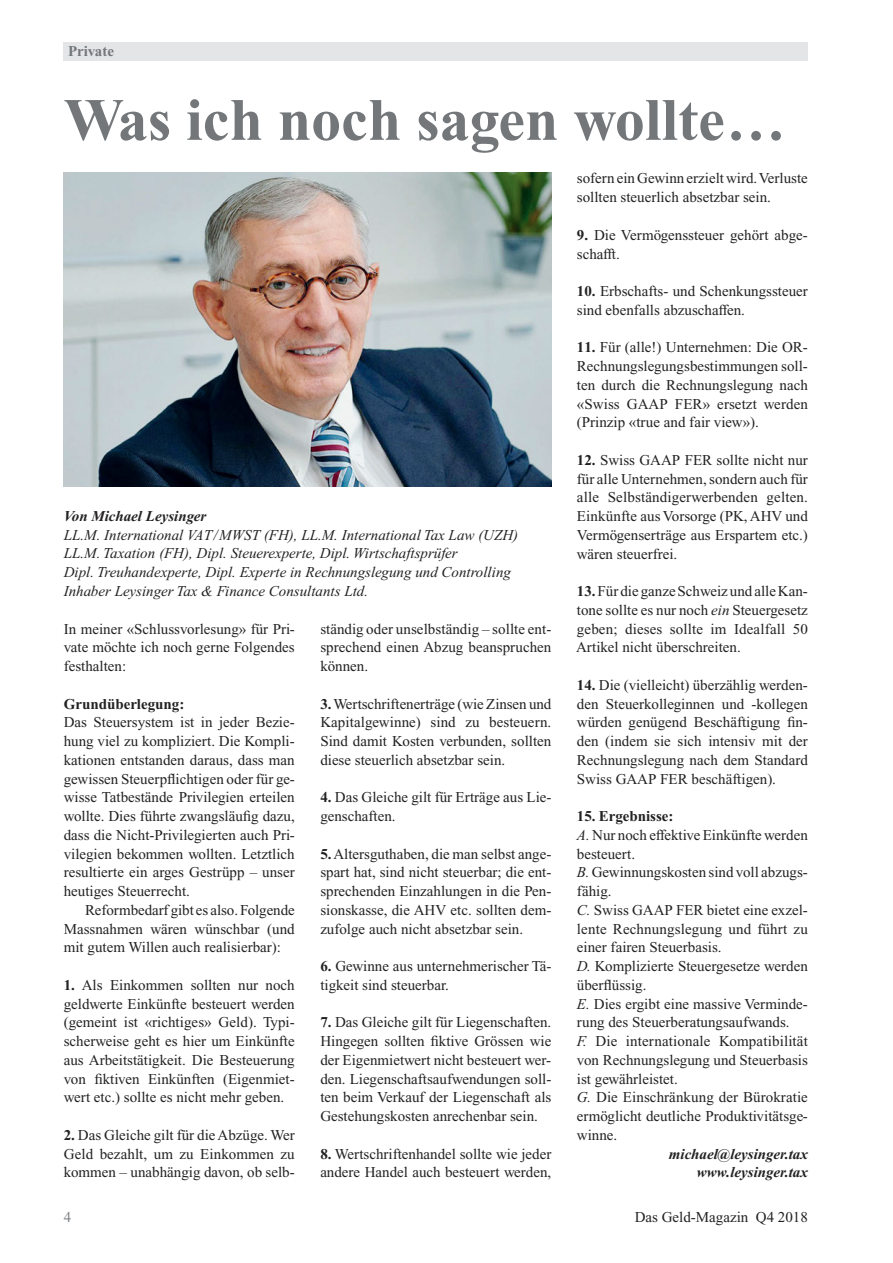
<style>
.page{position:relative;width:893px;height:1263px;background:#fff}
.page>*{position:absolute;margin:0;border:0;box-sizing:border-box;transform-origin:0 0}
.t1{font:700 60px "Times New Roman PS Std";color:#74777a}
.t2{font:15px/18.8px "Times New Roman PS Std";color:#232122;text-align:justify}
.t3{font:italic 15px/18.8px "Times New Roman PS Std";color:#232122}
.t4{font:italic 700 15px/18.8px "Times New Roman PS Std";color:#232122;text-align:right}
.t5{font:700 15px "Times New Roman PS Std";color:#232122}
.t6{font:700 15px "Times New Roman PS Std";color:#74777a}
.t7{font:15px "Times New Roman PS Std";color:#7f8285}
.s1{font-weight:700}
.s2{font-style:italic}
</style>
<div class="page">
<div style="left:64px;top:43px;width:744px;height:18px;background:#e3e5e6"></div>
<hr style="left:892px;top:0;width:1px;height:1263px;background:#c8c7c6">
<img style="left:64px;top:173px;width:487px;height:313px">
<p class="t6" style="left:68px;top:46px;width:48px">Private</p>
<h1 class="t1" style="left:64px;top:100px;width:724px">Was ich noch sagen wollte…</h1>
<p class="t4" style="left:64px;top:508px;width:144px">Von Michael Leysinger</p>
<p class="t3" style="left:64px;top:527px;width:456px">LL.M. International VAT/MWST (FH), LL.M. International Tax Law (UZH)<br>LL.M. Taxation (FH), Dipl. Steuerexperte, Dipl. Wirtschaftsprüfer<br>Dipl. Treuhandexperte, Dipl. Experte in Rechnungslegung und Controlling Inhaber Leysinger Tax &amp; Finance Consultants Ltd.</p>
<p class="t2" style="left:64px;top:621px;width:233px">In meiner «Schlussvorlesung» für Pri&shy;vate möchte ich noch gerne Folgendes festhalten:</p>
<p class="t5" style="left:64px;top:699px;width:122px">Grundüberlegung:</p>
<p class="t2" style="left:64px;top:714px;width:233px">Das Steuersystem ist in jeder Bezie&shy;hung viel zu kompliziert. Die Kompli&shy;kationen entstanden daraus, dass man gewissen Steuerpflichtigen oder für ge&shy;wisse Tatbestände Privilegien erteilen wollte. Dies führte zwangsläufig dazu, dass die Nicht-Privilegierten auch Pri&shy;vilegien bekommen wollten. Letztlich resultierte ein arges Gestrüpp – unser heutiges Steuerrecht.</p>
<p class="t2" style="left:64px;top:902px;width:233px;text-indent:21px">Reformbedarf gibt es also. Folgende Massnahmen wären wünschbar (und mit gutem Willen auch realisierbar):</p>
<p class="t2" style="left:64px;top:977px;width:233px"><span class="s1">1.</span> Als Einkommen sollten nur noch geldwerte Einkünfte besteuert werden (gemeint ist «richtiges» Geld). Typi&shy;scherweise geht es hier um Einkünfte aus Arbeitstätigkeit. Die Besteuerung von fiktiven Einkünften (Eigenmiet&shy;wert etc.) sollte es nicht mehr geben.</p>
<p class="t2" style="left:64px;top:1127px;width:233px"><span class="s1">2.</span> Das Gleiche gilt für die Abzüge. Wer Geld bezahlt, um zu Einkommen zu kommen – unabhängig davon, ob selb-</p>
<p class="t2" style="left:320px;top:621px;width:233px">ständig oder unselbständig – sollte ent&shy;sprechend einen Abzug beanspruchen können.</p>
<p class="t2" style="left:320px;top:696px;width:233px"><span class="s1">3.</span>Wertschriftenerträge (wie Zinsen und Kapitalgewinne) sind zu besteuern.<br>Sind damit Kosten verbunden, sollten diese steuerlich absetzbar sein.</p>
<p class="t2" style="left:320px;top:789px;width:233px"><span class="s1">4.</span> Das Gleiche gilt für Erträge aus Lie&shy;genschaften.</p>
<p class="t2" style="left:320px;top:846px;width:233px"><span class="s1">5.</span>Altersguthaben, die man selbst ange&shy;spart hat, sind nicht steuerbar; die ent&shy;sprechenden Einzahlungen in die Pen&shy;sionskasse, die AHV etc. sollten dem&shy;zufolge auch nicht absetzbar sein.</p>
<p class="t2" style="left:320px;top:958px;width:233px"><span class="s1">6.</span> Gewinne aus unternehmerischer Tä&shy;tigkeit sind steuerbar.</p>
<p class="t2" style="left:320px;top:1014px;width:233px"><span class="s1">7.</span> Das Gleiche gilt für Liegenschaften.<br>Hingegen sollten fiktive Grössen wie der Eigenmietwert nicht besteuert wer&shy;den. Liegenschaftsaufwendungen soll&shy;ten beim Verkauf der Liegenschaft als Gestehungskosten anrechenbar sein.</p>
<p class="t2" style="left:320px;top:1146px;width:233px"><span class="s1">8.</span> Wertschriftenhandel sollte wie jeder andere Handel auch besteuert werden,</p>
<p class="t2" style="left:577px;top:171px;width:233px">sofern ein Gewinn erzielt wird. Verluste sollten steuerlich absetzbar sein.</p>
<p class="t2" style="left:577px;top:227px;width:233px"><span class="s1">9.</span> Die Vermögenssteuer gehört abge&shy;schafft.</p>
<p class="t2" style="left:577px;top:283px;width:233px"><span class="s1">10.</span> Erbschafts- und Schenkungssteuer sind ebenfalls abzuschaffen.</p>
<p class="t2" style="left:577px;top:339px;width:233px"><span class="s1">11.</span> Für (alle!) Unternehmen: Die OR-Rechnungslegungsbestimmungen soll&shy;ten durch die Rechnungslegung nach «Swiss GAAP FER» ersetzt werden (Prinzip «true and fair view»).</p>
<p class="t2" style="left:577px;top:452px;width:233px"><span class="s1">12.</span> Swiss GAAP FER sollte nicht nur für alle Unternehmen, sondern auch für alle Selbständigerwerbenden gelten.<br>Einkünfte aus Vorsorge (PK, AHV und Vermögenserträge aus Erspartem etc.) wären steuerfrei.</p>
<p class="t2" style="left:576px;top:583px;width:233px"><span class="s1">13.</span>Für die ganze Schweiz und alle Kan&shy;tone sollte es nur noch <span class="s2">ein</span> Steuergesetz geben; dieses sollte im Idealfall 50<br>Artikel nicht überschreiten.</p>
<p class="t2" style="left:577px;top:677px;width:233px"><span class="s1">14.</span> Die (vielleicht) überzählig werden&shy;den Steuerkolleginnen und -kollegen würden genügend Beschäftigung fin&shy;den (indem sie sich intensiv mit der Rechnungslegung nach dem Standard Swiss GAAP FER beschäftigen).</p>
<p class="t2" style="left:577px;top:808px;width:233px;text-align:left"><span class="s1">15. Ergebnisse:<br></span><span class="s2">A.</span> Nur noch effektive Einkünfte werden besteuert.<br><span class="s2">B.</span> Gewinnungskosten sind voll abzugs&shy;fähig.<br><span class="s2">C.</span> Swiss GAAP FER bietet eine exzel&shy;lente Rechnungslegung und führt zu einer fairen Steuerbasis.<br><span class="s2">D.</span> Komplizierte Steuergesetze werden überflüssig.<br><span class="s2">E.</span> Dies ergibt eine massive Verminde&shy;rung des Steuerberatungsaufwands.<br><span class="s2">F.</span> Die internationale Kompatibilität von Rechnungslegung und Steuerbasis ist gewährleistet.<br><span class="s2">G.</span> Die Einschränkung der Bürokratie ermöglicht deutliche Produktivitätsge&shy;winne.</p>
<p class="t4" style="left:669px;top:1146px;width:141px">michael@leysinger.tax www.leysinger.tax</p>
<p class="t7" style="left:64px;top:1212px;width:9px">4</p>
<p class="t2" style="left:635px;top:1209px;width:175px">Das Geld-Magazin Q4 2018</p>
</div>
